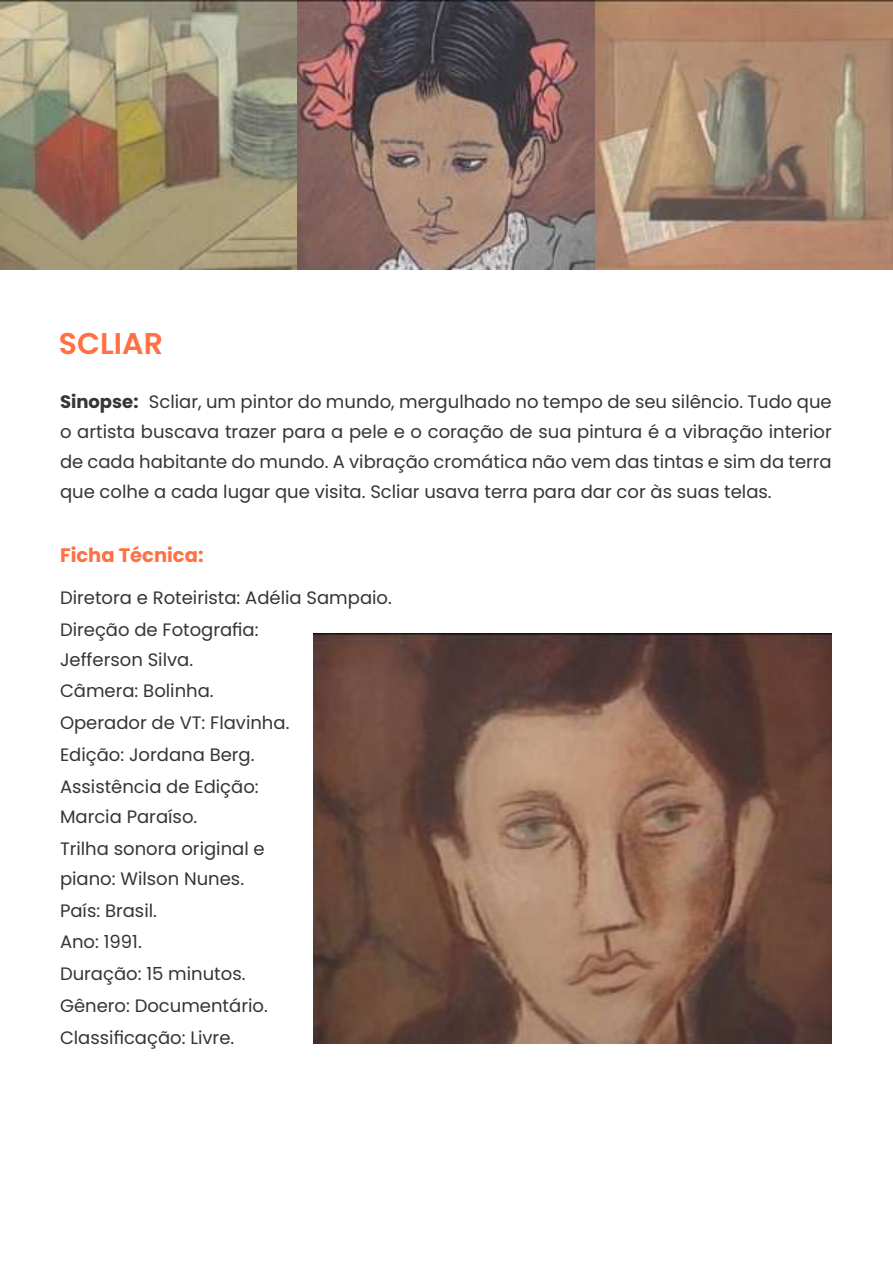
<style>
.page{position:relative;width:893px;height:1263px;background:#fff}
.page>*{position:absolute;margin:0;border:0;box-sizing:border-box;transform-origin:0 0}
.t1{font:600 30px "Poppins";color:#ff7042}
.t2{font:700 19.5px "Poppins";color:#ff7042}
.t3{font:18px/31.8px "Poppins";color:#383336}
.s1{font-weight:700}
</style>
<div class="page">
<img style="left:0;top:0;width:893px;height:269px">
<img style="left:313px;top:633px;width:519px;height:411px">
<h1 class="t1" style="left:59px;top:326px;width:106px">SCLIAR</h1>
<p class="t3" style="left:60px;top:387px;width:773px;line-height:30px;text-align:justify"><span class="s1">Sinopse:</span> Scliar, um pintor do mundo, mergulhado no tempo de seu silêncio. Tudo que o artista buscava trazer para a pele e o coração de sua pintura é a vibração interior de cada habitante do mundo. A vibração cromática não vem das tintas e sim da terra que colhe a cada lugar que visita. Scliar usava terra para dar cor às suas telas.</p>
<p class="t2" style="left:60px;top:544px;width:145px">Ficha Técnica:</p>
<p class="t3" style="left:60px;top:582px;width:333px">Diretora e Roteirista: Adélia Sampaio.<br>Direção de Fotografia:</p>
<p class="t3" style="left:60px;top:643px;width:231px">Jefferson Silva.<br>Câmera: Bolinha.<br>Operador de VT: Flavinha.<br>Edição: Jordana Berg.<br>Assistência de Edição:</p>
<p class="t3" style="left:60px;top:801px;width:206px">Marcia Paraíso.<br>Trilha sonora original e</p>
<p class="t3" style="left:60px;top:862px;width:209px">piano: Wilson Nunes.<br>País: Brasil.<br>Ano: 1991.<br>Duração: 15 minutos.<br>Gênero: Documentário.<br>Classificação: Livre.</p>
</div>
